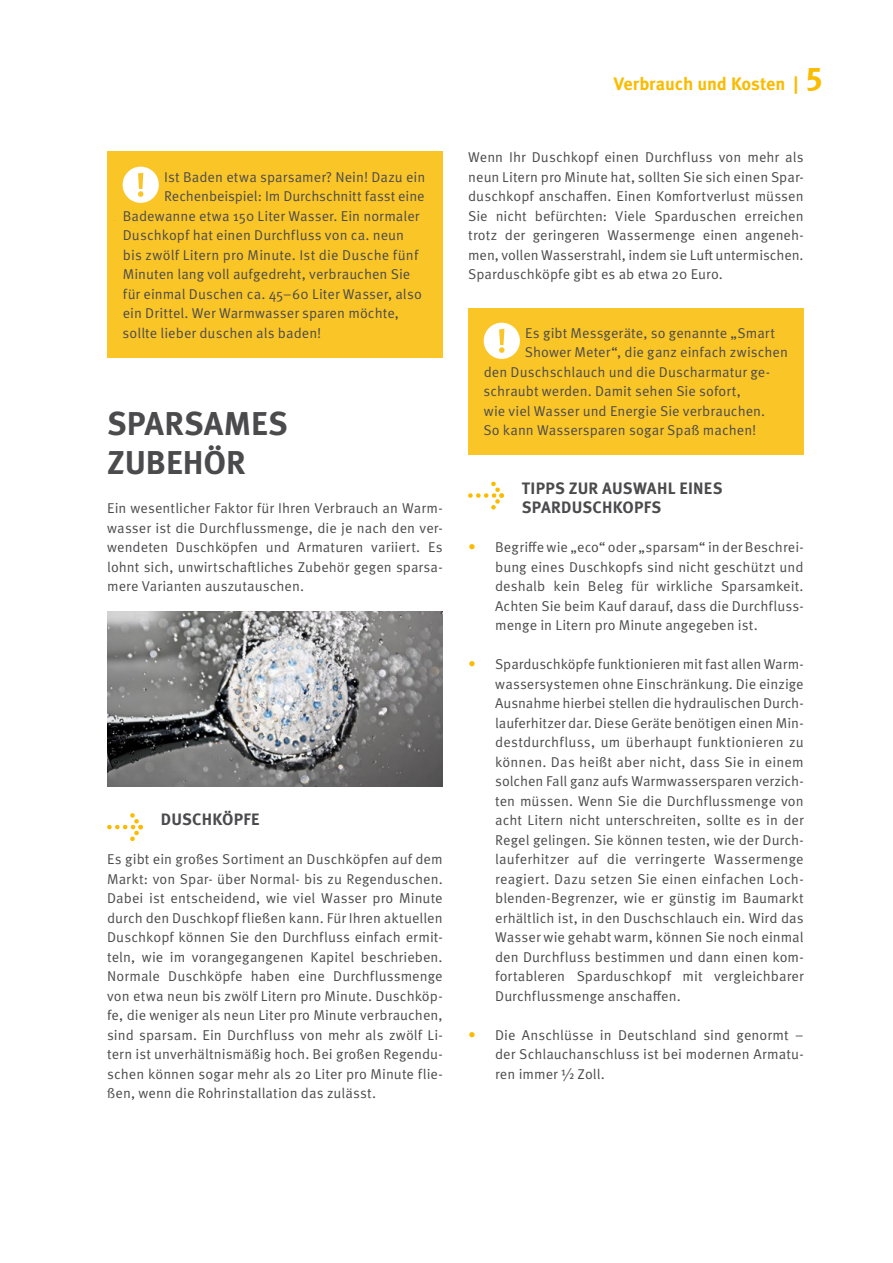
<style>
.page{position:relative;width:893px;height:1263px;background:#fff}
.page>*{position:absolute;margin:0;border:0;box-sizing:border-box;transform-origin:0 0}
.t1{font:700 33px/39px "Meta OT";color:#4b4b4d}
.t2{font:700 18px "Meta OT";letter-spacing:-.01em;color:#fabb00}
.t3{font:700 16.5px/19.5px "Meta OT";letter-spacing:.015em;color:#4b4b4d}
.t4{font:14.25px/19.5px "Meta OT Norm";letter-spacing:.005em;color:#4b4b4d;text-align:justify}
.s1{font-size:33px}
.s2{font-size:15px;color:#fabb00}
</style>
<div class="page">
<svg style="left:107px;top:813px;width:36px;height:28px"></svg>
<div style="left:107px;top:151px;width:336px;height:206px;background:#fac527"></div>
<svg style="left:468px;top:481px;width:36px;height:28px"></svg>
<img style="left:107px;top:611px;width:336px;height:176px">
<div style="left:468px;top:308px;width:336px;height:147px;background:#fac527"></div>
<p class="t4" style="left:164px;top:167px;width:263px">Ist Baden etwa sparsamer? Nein! Dazu ein</p>
<p class="t4" style="left:164px;top:187px;width:262px">Rechenbeispiel: Im Durchschnitt fasst eine</p>
<p class="t4" style="left:123px;top:206px;width:298px">Badewanne etwa 150 Liter Wasser. Ein normaler</p>
<p class="t4" style="left:123px;top:226px;width:283px">Duschkopf hat einen Durchfluss von ca. neun</p>
<p class="t4" style="left:123px;top:245px;width:297px">bis zwölf Litern pro Minute. Ist die Dusche fünf</p>
<p class="t4" style="left:123px;top:265px;width:289px">Minuten lang voll aufgedreht, verbrauchen Sie</p>
<p class="t4" style="left:123px;top:284px;width:300px">für einmal Duschen ca. 45–60 Liter Wasser, also</p>
<p class="t4" style="left:123px;top:304px;width:278px">ein Drittel. Wer Warmwasser sparen möchte,</p>
<p class="t4" style="left:123px;top:323px;width:200px">sollte lieber duschen als baden!</p>
<h1 class="t1" style="left:107px;top:405px;width:182px">SPARSAMES<br>ZUBEHÖR</h1>
<p class="t4" style="left:107px;top:499px;width:337px">Ein wesentlicher Faktor für Ihren Verbrauch an Warm&shy;wasser ist die Durchflussmenge, die je nach den ver&shy;wendeten Duschköpfen und Armaturen variiert. Es lohnt sich, unwirtschaftliches Zubehör gegen sparsa&shy;mere Varianten auszutauschen.</p>
<p class="t3" style="left:161px;top:810px;width:100px">DUSCHKÖPFE</p>
<p class="t4" style="left:107px;top:850px;width:337px">Es gibt ein großes Sortiment an Duschköpfen auf dem Markt: von Spar- über Normal- bis zu Regenduschen.<br>Dabei ist entscheidend, wie viel Wasser pro Minute durch den Duschkopf fließen kann. Für Ihren aktuellen Duschkopf können Sie den Durchfluss einfach ermit&shy;teln, wie im vorangegangenen Kapitel beschrieben.<br>Normale Duschköpfe haben eine Durchflussmenge von etwa neun bis zwölf Litern pro Minute. Duschköp&shy;fe, die weniger als neun Liter pro Minute verbrauchen, sind sparsam. Ein Durchfluss von mehr als zwölf Li&shy;tern ist unverhältnismäßig hoch. Bei großen Regendu&shy;schen können sogar mehr als 20 Liter pro Minute flie&shy;ßen, wenn die Rohrinstallation das zulässt.</p>
<p class="t2" style="left:614px;top:73px;width:210px">Verbrauch und Kosten | <span class="s1">5</span></p>
<p class="t4" style="left:468px;top:148px;width:337px">Wenn Ihr Duschkopf einen Durchfluss von mehr als neun Litern pro Minute hat, sollten Sie sich einen Spar&shy;duschkopf anschaffen. Einen Komfortverlust müssen Sie nicht befürchten: Viele Sparduschen erreichen trotz der geringeren Wassermenge einen angeneh&shy;men, vollen Wasserstrahl, indem sie Luft untermischen.<br>Sparduschköpfe gibt es ab etwa 20 Euro.</p>
<p class="t4" style="left:525px;top:323px;width:251px">Es gibt Messgeräte, so genannte „Smart</p>
<p class="t4" style="left:525px;top:343px;width:265px">Shower Meter“, die ganz einfach zwischen</p>
<p class="t4" style="left:484px;top:362px;width:288px">den Duschschlauch und die Duscharmatur ge-</p>
<p class="t4" style="left:484px;top:382px;width:259px">schraubt werden. Damit sehen Sie sofort,</p>
<p class="t4" style="left:484px;top:401px;width:283px">wie viel Wasser und Energie Sie verbrauchen.</p>
<p class="t4" style="left:483px;top:421px;width:274px">So kann Wassersparen sogar Spaß machen!</p>
<p class="t3" style="left:522px;top:479px;width:202px">TIPPS ZUR AUSWAHL EINES<br>SPARDUSCHKOPFS</p>
<p class="t4" style="left:495px;top:538px;width:310px;text-indent:-27px"><span class="s2">•</span> Begriffe wie „eco“ oder „sparsam“ in der Beschrei&shy;bung eines Duschkopfs sind nicht geschützt und deshalb kein Beleg für wirkliche Sparsamkeit.<br>Achten Sie beim Kauf darauf, dass die Durchfluss&shy;menge in Litern pro Minute angegeben ist.</p>
<p class="t4" style="left:495px;top:655px;width:310px;text-indent:-27px"><span class="s2">•</span> Sparduschköpfe funktionieren mit fast allen Warm&shy;wassersystemen ohne Einschränkung. Die einzige Ausnahme hierbei stellen die hydraulischen Durch&shy;lauferhitzer dar. Diese Geräte benötigen einen Min&shy;destdurchfluss, um überhaupt funktionieren zu können. Das heißt aber nicht, dass Sie in einem solchen Fall ganz aufs Warmwassersparen verzich&shy;ten müssen. Wenn Sie die Durchflussmenge von acht Litern nicht unterschreiten, sollte es in der Regel gelingen. Sie können testen, wie der Durch&shy;lauferhitzer auf die verringerte Wassermenge reagiert. Dazu setzen Sie einen einfachen Loch&shy;blenden-Begrenzer, wie er günstig im Baumarkt erhältlich ist, in den Duschschlauch ein. Wird das Wasser wie gehabt warm, können Sie noch einmal den Durchfluss bestimmen und dann einen kom&shy;fortableren Sparduschkopf mit vergleichbarer Durchflussmenge anschaffen.</p>
<p class="t4" style="left:495px;top:1025px;width:310px;text-indent:-27px"><span class="s2">•</span> Die Anschlüsse in Deutschland sind genormt – der Schlauchanschluss ist bei modernen Armatu&shy;ren immer ½ Zoll.</p>
</div>
